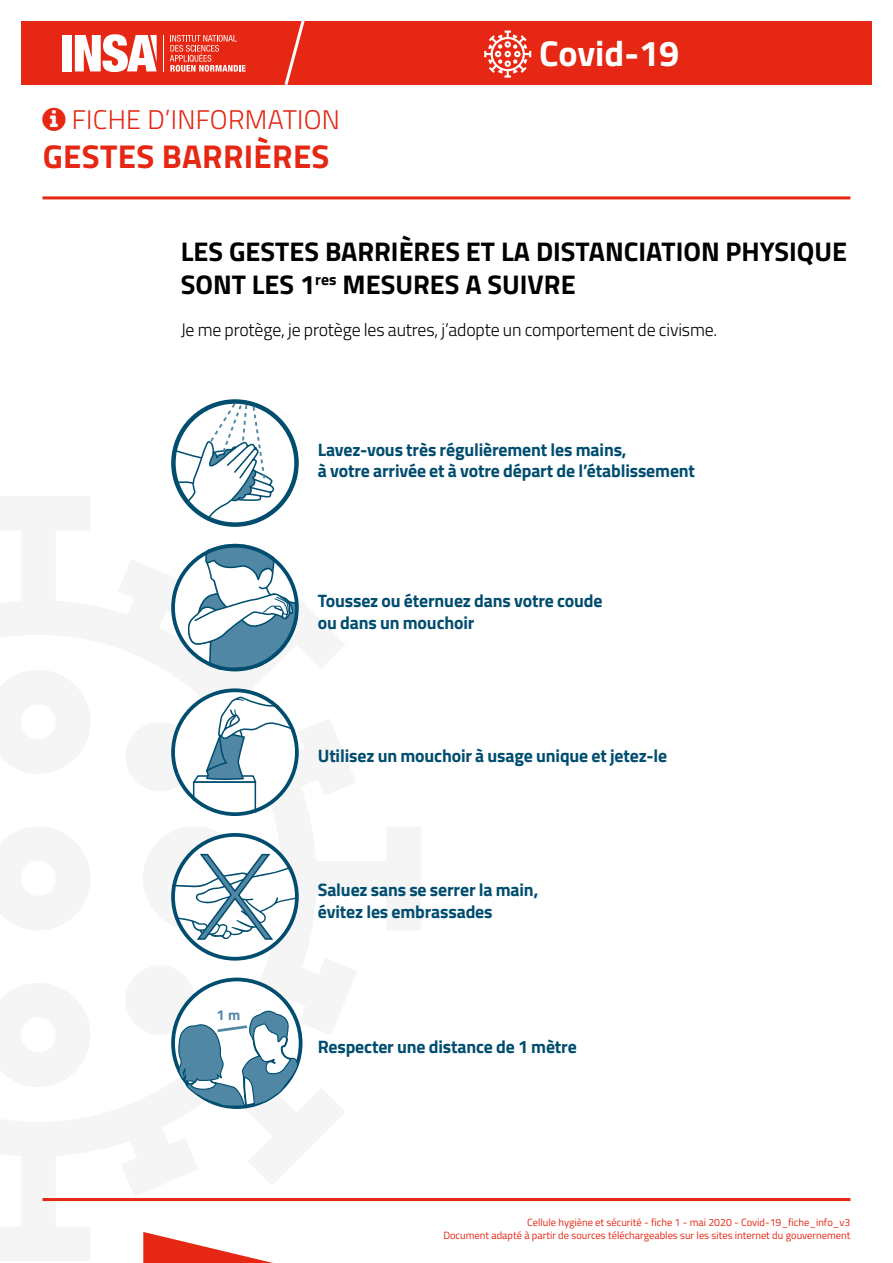
<style>
.page{position:relative;width:893px;height:1263px;background:#fff}
.page>*{position:absolute;margin:0;border:0;box-sizing:border-box;transform-origin:0 0}
.t1{font:700 36px "Titillium Web";color:#fff}
.t2{font:700 33px "Titillium Web";letter-spacing:.01em;color:#e52713}
.t3{font:700 27px/32.4px "Titillium Web";color:#000}
.t4{font:300 27px "Titillium Web";letter-spacing:.01em;color:#e52713}
.t5{font:700 18px/21.6px "Titillium Web";letter-spacing:-.01em;color:#004d6f}
.t6{font:300 18px "Titillium Web";letter-spacing:-.01em;color:#000}
.t7{font:700 14.55px "Titillium Web";color:#5087a5}
.t8{font:10.5px/12.6px "Titillium Web";color:#e52713;text-align:right}
</style>
<div class="page">
<div style="left:21px;top:21px;width:851px;height:64px;background:#e52713"></div>
<hr style="left:163px;top:35px;width:1px;height:36px;background:#fff">
<div style="left:63px;top:35px;width:9px;height:36px;background:#fff"></div>
<svg style="left:75px;top:34px;width:82px;height:38px"></svg>
<svg style="left:170px;top:35px;width:76px;height:37px"></svg>
<svg style="left:143px;top:1232px;width:130px;height:31px"></svg>
<hr style="left:43px;top:1198px;width:807px;height:3px;background:#e52713">
<svg style="left:484px;top:31px;width:47px;height:47px"></svg>
<svg style="left:284px;top:21px;width:21px;height:64px"></svg>
<hr style="left:43px;top:196px;width:807px;height:3px;background:#e52713">
<svg style="left:173px;top:546px;width:124px;height:123px"></svg>
<svg style="left:186px;top:544px;width:112px;height:126px"></svg>
<div style="left:171px;top:544px;width:128px;height:127px;border:4px solid #004d6f;border-radius:50%"></div>
<svg style="left:171px;top:696px;width:126px;height:119px"></svg>
<div style="left:171px;top:688px;width:128px;height:128px;border:4px solid #004d6f;border-radius:50%"></div>
<svg style="left:173px;top:835px;width:124px;height:124px"></svg>
<svg style="left:171px;top:833px;width:126px;height:108px"></svg>
<div style="left:171px;top:833px;width:128px;height:127px;border:4px solid #004d6f;border-radius:50%"></div>
<svg style="left:171px;top:977px;width:127px;height:131px"></svg>
<svg style="left:172px;top:400px;width:126px;height:126px"></svg>
<svg style="left:172px;top:402px;width:102px;height:119px"></svg>
<div style="left:171px;top:399px;width:128px;height:128px;border:4px solid #004d6f;border-radius:50%"></div>
<h3 class="t4" style="left:72px;top:100px;width:270px">FICHE D’INFORMATION</h3>
<h2 class="t2" style="left:43px;top:132px;width:288px">GESTES BARRIÈRES</h2>
<h1 class="t1" style="left:539px;top:25px;width:142px">Covid-19</h1>
<h3 class="t3" style="left:181px;top:234px;width:668px">LES GESTES BARRIÈRES ET LA DISTANCIATION PHYSIQUE<br>SONT LES 1<sup>res</sup> MESURES A SUIVRE</h3>
<p class="t6" style="left:181px;top:317px;width:538px">Je me protège, je protège les autres, j’adopte un comportement de civisme.</p>
<p class="t5" style="left:318px;top:438px;width:379px">Lavez-vous très régulièrement les mains,<br>à votre arrivée et à votre départ de l’établissement</p>
<p class="t5" style="left:318px;top:589px;width:286px">Toussez ou éternuez dans votre coude ou dans un mouchoir</p>
<p class="t5" style="left:318px;top:744px;width:351px">Utilisez un mouchoir à usage unique et jetez-le</p>
<p class="t7" style="left:216px;top:1004px;width:26px">1 m</p>
<p class="t5" style="left:318px;top:878px;width:222px">Saluez sans se serrer la main, évitez les embrassades</p>
<p class="t5" style="left:318px;top:1035px;width:260px">Respecter une distance de 1 mètre</p>
<p class="t8" style="left:443px;top:1215px;width:409px">Cellule hygiène et sécurité - fiche 1 - mai 2020 - Covid-19_fiche_info_v3<br>Document adapté à partir de sources téléchargeables sur les sites internet du gouvernement</p>
</div>
